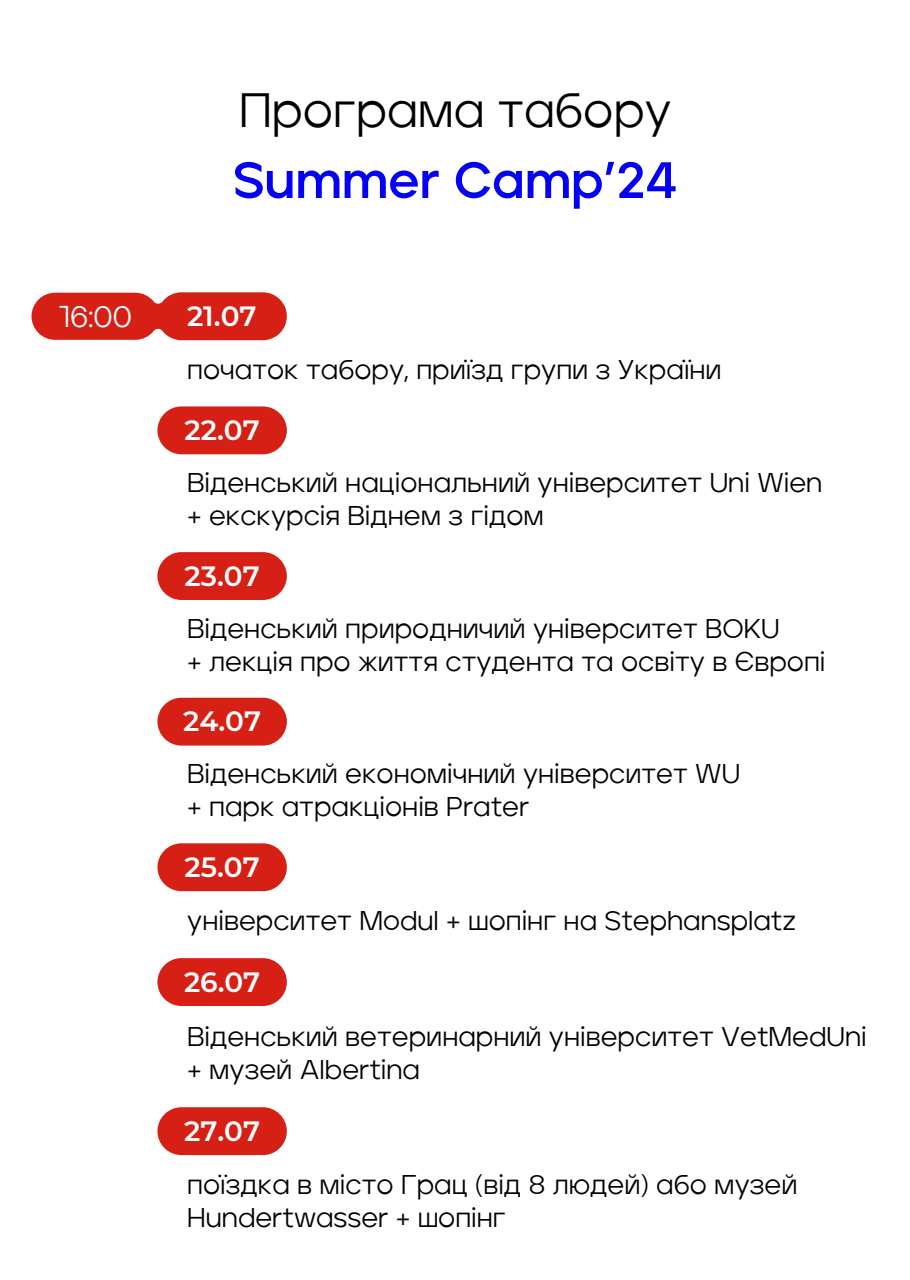
<style>
.page{position:relative;width:910px;height:1280px;background:#fff}
.page>*{position:absolute;margin:0;border:0;box-sizing:border-box;transform-origin:0 0}
.t1{font:700 51px "Jeko";color:#0500f4}
.t2{font:48px "Jeko";color:#000}
.t3{font:30px "Jeko";color:#fff}
.t4{font:600 27.75px "Montserrat";color:#fff}
.t5{font:27px/33px "Jeko";color:#000}
</style>
<div class="page">
<svg style="left:32px;top:292px;width:255px;height:48px;background:#d93229"></svg>
<div style="left:157px;top:406px;width:130px;height:48px;background:#d62016;border-radius:24px"></div>
<div style="left:157px;top:552px;width:130px;height:48px;background:#d62016;border-radius:24px"></div>
<div style="left:157px;top:698px;width:130px;height:48px;background:#d62016;border-radius:24px"></div>
<div style="left:157px;top:843px;width:130px;height:48px;background:#d62016;border-radius:24px"></div>
<div style="left:157px;top:958px;width:130px;height:48px;background:#d62016;border-radius:24px"></div>
<div style="left:157px;top:1107px;width:130px;height:48px;background:#d62016;border-radius:24px"></div>
<h2 class="t2" style="left:239px;top:82px;width:434px">Програма табору</h2>
<h1 class="t1" style="left:233px;top:149px;width:446px">Summer Camp’24</h1>
<p class="t3" style="left:59px;top:299px;width:75px">16:00</p>
<p class="t4" style="left:187px;top:296px;width:71px">21.07</p>
<p class="t5" style="left:187px;top:353px;width:536px">початок табору, приїзд групи з України</p>
<p class="t4" style="left:185px;top:410px;width:77px">22.07</p>
<p class="t5" style="left:187px;top:466px;width:637px">Віденський національний університет Uni Wien + екскурсія Віднем з гідом</p>
<p class="t4" style="left:185px;top:556px;width:77px">23.07</p>
<p class="t5" style="left:187px;top:612px;width:640px">Віденський природничий університет BOKU<br>+ лекція про життя студента та освіту в Європі</p>
<p class="t4" style="left:183px;top:702px;width:79px">24.07</p>
<p class="t5" style="left:187px;top:757px;width:554px">Віденський економічний університет WU + парк атракціонів Prater</p>
<p class="t4" style="left:185px;top:847px;width:77px">25.07</p>
<p class="t5" style="left:187px;top:904px;width:610px">університет Modul + шопінг на Stephansplatz</p>
<p class="t4" style="left:184px;top:962px;width:78px">26.07</p>
<p class="t5" style="left:187px;top:1020px;width:681px">Віденський ветеринарний університет VetMedUni + музей Albertina</p>
<p class="t4" style="left:184px;top:1111px;width:77px">27.07</p>
<p class="t5" style="left:187px;top:1168px;width:612px">поїздка в місто Грац (від 8 людей) або музей<br>Hundertwasser + шопінг</p>
</div>
